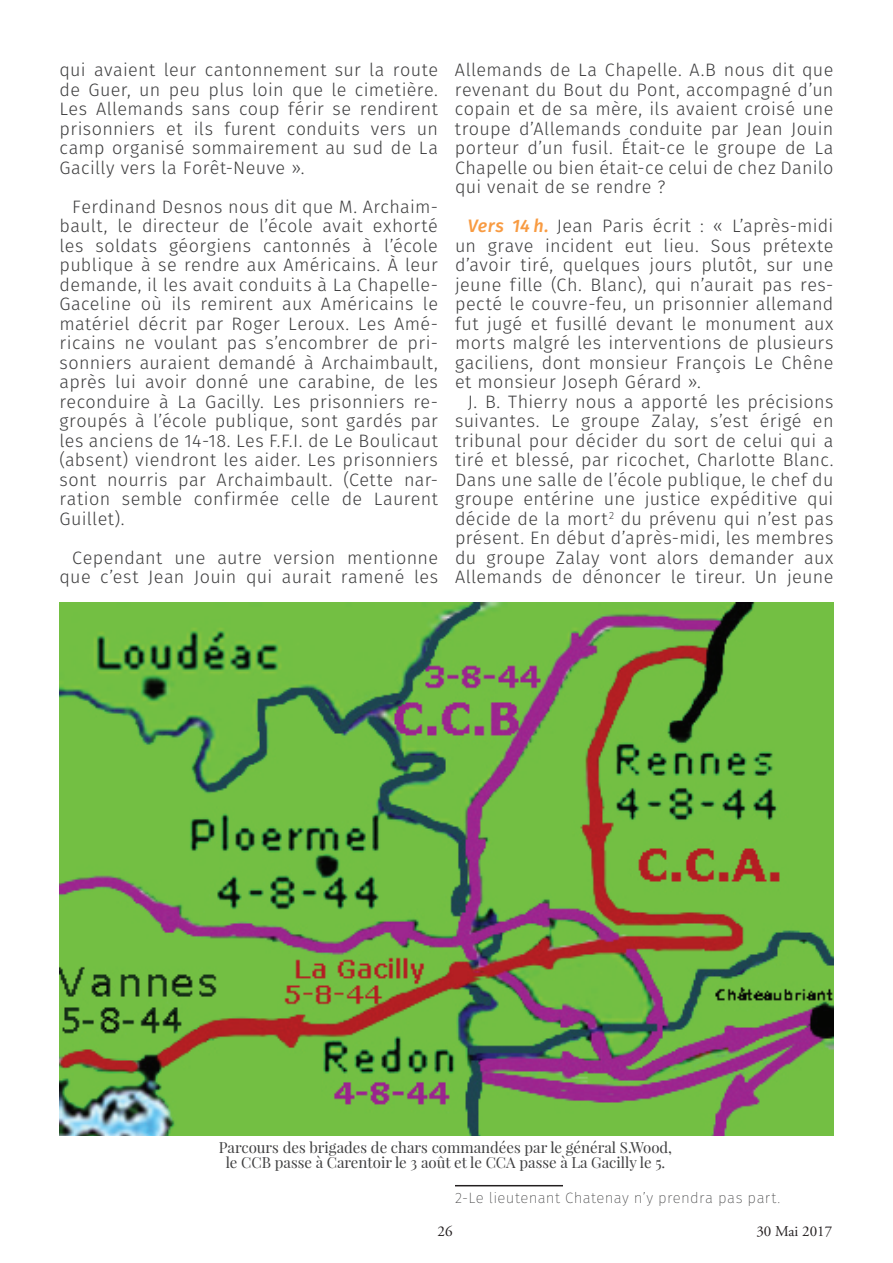
<style>
.page{position:relative;width:893px;height:1263px;background:#fff}
.page>*{position:absolute;margin:0;border:0;box-sizing:border-box;transform-origin:0 0}
.t1{font:300 18px/19.5px "Fira Sans";letter-spacing:.02em;color:#3e3e3f;text-align:justify}
.t2{font:15px/15px "Playfair Display";color:#3e3e3f;text-align:center}
.t3{font:200 15px "Fira Sans";letter-spacing:.025em;color:#3e3e3f}
.t4{font:15px "Adobe Garamond Pro";color:#231f20}
.s1{font-weight:500;font-style:italic;color:#f89b42}
</style>
<div class="page">
<hr style="left:455px;top:1185px;width:108px;height:1px;background:#231f20">
<img style="left:60px;top:603px;width:774px;height:532px">
<p class="t1" style="left:60px;top:60px;width:380px">qui avaient leur cantonnement sur la route de Guer, un peu plus loin que le cimetière.<br>Les Allemands sans coup férir se rendirent prisonniers et ils furent conduits vers un camp organisé sommairement au sud de La Gacilly vers la Forêt-N euve ».</p>
<p class="t1" style="left:60px;top:197px;width:380px;text-indent:13px">Ferdinand Desnos nous dit que M. Archaim&shy;bault, le directeur de l’école avait exhorté les soldats géorgiens cantonnés à l’école publique à se rendre aux Américains. À leur demande, il les avait conduits à La Chapelle-Gaceline où ils remirent aux Américains le matériel décrit par Roger Leroux. Les Amé&shy;ricains ne voulant pas s’encombrer de pri&shy;sonniers auraient demandé à Archaimbault, après lui avoir donné une carabine, de les reconduire à La Gacilly. Les prisonniers re&shy;groupés à l’école publique, sont gardés par les anciens de 14-18. Les F.F.I. de Le Boulicaut (absent) viendront les aider. Les prisonniers sont nourris par Archaimbault. (Cette nar&shy;ration semble confirmée celle de Laurent Guillet).</p>
<p class="t1" style="left:60px;top:548px;width:380px;text-align:right">Cependant une autre version mentionne que c’est Jean Jouin qui aurait ramené les</p>
<p class="t1" style="left:455px;top:60px;width:380px">Allemands de La Chapelle. A.B nous dit que revenant du Bout du Pont, accompagné d’un copain et de sa mère, ils avaient croisé une troupe d’Allemands conduite par Jean Jouin porteur d’un fusil. Était-ce le groupe de La Chapelle ou bien était-ce celui de chez Danilo qui venait de se rendre ?</p>
<p class="t1" style="left:455px;top:216px;width:380px;text-indent:13px"><span class="s1">Vers 14 h.</span> Jean Paris écrit : « L’après-midi un grave incident eut lieu. Sous prétexte d’avoir tiré, quelques jours plutôt, sur une jeune fille (Ch. Blanc), qui n’aurait pas res&shy;pecté le couvre-feu, un prisonnier allemand fut jugé et fusillé devant le monument aux morts malgré les interventions de plusieurs gaciliens, dont monsieur François Le Chêne et monsieur Joseph Gérard ».</p>
<p class="t1" style="left:455px;top:392px;width:380px;text-indent:13px">J. B. Thierry nous a apporté les précisions suivantes. Le groupe Zalay, s’est érigé en tribunal pour décider du sort de celui qui a tiré et blessé, par ricochet, Charlotte Blanc.<br>Dans une salle de l’école publique, le chef du groupe entérine une justice expéditive qui décide de la mort<sup>2</sup> du prévenu qui n’est pas présent. En début d’après-midi, les membres du groupe Zalay vont alors demander aux Allemands de dénoncer le tireur. Un jeune</p>
<p class="t2" style="left:219px;top:1140px;width:455px">Parcours des brigades de chars commandées par le général S.Wood, le CCB passe à Carentoir le 3 août et le CCA passe à La Gacilly le 5.</p>
<p class="t3" style="left:455px;top:1188px;width:327px">2-Le lieutenant Chatenay n’y prendra pas part.</p>
<p class="t4" style="left:438px;top:1222px;width:16px">26</p>
<p class="t4" style="left:756px;top:1222px;width:77px">30 Mai 2017</p>
</div>
